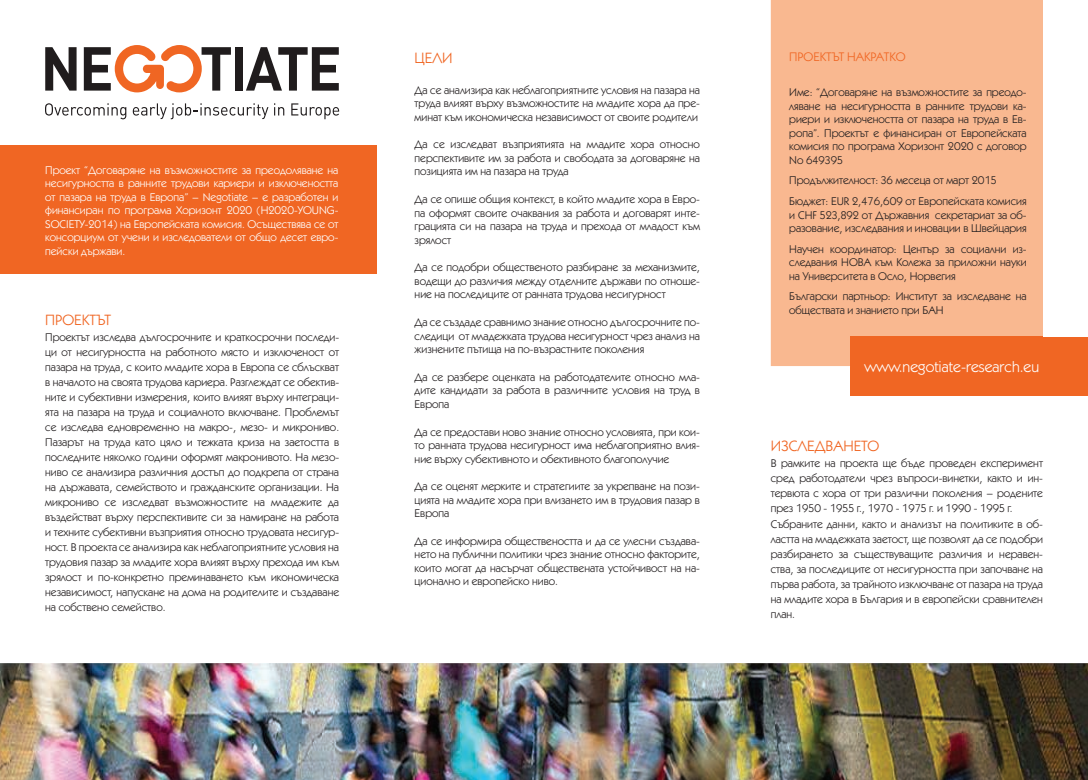
<style>
.page{position:relative;width:1088px;height:780px;background:#fff}
.page>*{position:absolute;margin:0;border:0;box-sizing:border-box;transform-origin:0 0}
.t1{font:15.25px "Kabel C";color:#fff}
.t2{font:15px "Kabel C";color:#f06623}
.t3{font:12.5px "Kabel C";color:#f06623}
.t4{font:11.25px/13.5px "Kabel C";color:#231f20;text-align:justify}
.t5{font:11.25px/13.5px "Kabel C";color:#fff;text-align:justify}
</style>
<div class="page">
<img style="left:0;top:663px;width:1088px;height:117px">
<div style="left:0;top:145px;width:376px;height:128px;background:#f06623"></div>
<svg style="left:45px;top:47px;width:32px;height:44px"></svg>
<div style="left:235px;top:47px;width:8px;height:44px;background:#201c1d"></div>
<svg style="left:246px;top:47px;width:93px;height:44px"></svg>
<svg style="left:84px;top:45px;width:147px;height:47px"></svg>
<svg style="left:45px;top:103px;width:81px;height:16px"></svg>
<svg style="left:133px;top:103px;width:135px;height:16px"></svg>
<svg style="left:274px;top:103px;width:10px;height:12px"></svg>
<svg style="left:291px;top:103px;width:48px;height:16px"></svg>
<div style="left:850px;top:337px;width:238px;height:58px;background:#f06623"></div>
<div style="left:771px;top:0;width:272px;height:366px;background:#f9b890"></div>
<div style="left:850px;top:337px;width:193px;height:29px;background:#f06623"></div>
<p class="t5" style="left:45px;top:163px;width:295px">Проект “Договаряне на възможностите за преодоляване на несигурността в ранните трудови кариери и изключеността от пазара на труда в Европа” – Negotiate – е разработен и финансиран по програма Хоризонт 2020 (H2020-YOUNG-SOCIETY-2014) на Европейската комисия. Осъществява се от консорциум от учени и изследователи от общо десет евро&shy;пейски държави.</p>
<h2 class="t2" style="left:45px;top:311px;width:67px">ПРОЕКТЪТ</h2>
<p class="t4" style="left:45px;top:329px;width:295px;line-height:15px">Проектът изследва дългосрочните и краткосрочни последи&shy;ци от несигурността на работното място и изключеност от пазара на труда, с които младите хора в Европа се сблъскват в началото на своята трудова кариера. Разглеждат се обектив&shy;ните и субективни измерения, които влияят върху интеграци&shy;ята на пазара на труда и социалното включване. Проблемът се изследва едновременно на макро-, мезо- и микрониво.<br>Пазарът на труда като цяло и тежката криза на заетостта в последните няколко години оформят макронивото. На мезо&shy;ниво се анализира различния достъп до подкрепа от страна на държавата, семейството и гражданските организации. На микрониво се изследват възможностите на младежите да въздействат върху перспективите си за намиране на работа и техните субективни възприятия относно трудовата несигур&shy;ност. В проекта се анализира как неблагоприятните условия на трудовия пазар за младите хора влияят върху прехода им към зрялост и по-конкретно преминаването към икономическа независимост, напускане на дома на родителите и създаване на собствено семейство.</p>
<h2 class="t2" style="left:415px;top:50px;width:39px">ЦЕЛИ</h2>
<p class="t4" style="left:415px;top:83px;width:287px">Да се анализира как неблагоприятните условия на пазара на труда влияят върху възможностите на младите хора да пре&shy;минат към икономическа независимост от своите родители</p>
<p class="t4" style="left:415px;top:138px;width:287px">Да се изследват възприятията на младите хора относно перспективите им за работа и свободата за договаряне на позицията им на пазара на труда</p>
<p class="t4" style="left:415px;top:192px;width:287px">Да се опише общия контекст, в който младите хора в Евро&shy;па оформят своите очаквания за работа и договарят инте&shy;грацията си на пазара на труда и прехода от младост към зрялост</p>
<p class="t4" style="left:415px;top:260px;width:287px">Да се подобри общественото разбиране за механизмите, водещи до различия между отделните държави по отноше&shy;ние на последиците от ранната трудова несигурност</p>
<p class="t4" style="left:415px;top:315px;width:287px">Да се създаде сравнимо знание относно дългосрочните по&shy;следици от младежката трудова несигурност чрез анализ на жизнените пътища на по-възрастните поколения</p>
<p class="t4" style="left:415px;top:370px;width:287px">Да се разбере оценката на работодателите относно мла&shy;дите кандидати за работа в различните условия на труд в Европа</p>
<p class="t4" style="left:415px;top:425px;width:287px">Да се предостави ново знание относно условията, при кои&shy;то ранната трудова несигурност има неблагоприятно влия&shy;ние върху субективното и обективното благополучие</p>
<p class="t4" style="left:415px;top:479px;width:287px">Да се оценят мерките и стратегиите за укрепване на пози&shy;цията на младите хора при влизането им в трудовия пазар в Европа</p>
<p class="t4" style="left:415px;top:534px;width:287px">Да се информира обществеността и да се улесни създава&shy;нето на публични политики чрез знание относно факторите, които могат да насърчат обществената устойчивост на на&shy;ционално и европейско ниво.</p>
<p class="t3" style="left:789px;top:50px;width:118px">ПРОЕКТЪТ НАКРАТКО</p>
<p class="t4" style="left:789px;top:85px;width:239px">Име: “Договаряне на възможностите за преодо&shy;ляване на несигурността в ранните трудови ка&shy;риери и изключеността от пазара на труда в Ев&shy;ропа”. Проектът е финансиран от Европейската комисия по програма Хоризонт 2020 с договор No 649395</p>
<p class="t4" style="left:789px;top:170px;width:239px;line-height:20.6px">Продължителност: 36 месеца от март 2015<br>Бюджет: EUR 2,476,609 от Европейската комисия</p>
<p class="t4" style="left:789px;top:208px;width:239px">и CHF 523,892 от Държавния секретариат за об&shy;разование, изследвания и иновации в Швейцария</p>
<p class="t4" style="left:789px;top:242px;width:239px">Научен координатор: Център за социални из&shy;следвания НОВА към Колежа за приложни науки на Университета в Осло, Норвегия</p>
<p class="t4" style="left:789px;top:289px;width:239px">Български партньор: Институт за изследване на обществата и знанието при БАН</p>
<h1 class="t1" style="left:864px;top:358px;width:176px">www.negotiate-research.eu</h1>
<h2 class="t2" style="left:771px;top:437px;width:110px">ИЗСЛЕДВАНЕТО</h2>
<p class="t4" style="left:771px;top:455px;width:274px;line-height:15px">В рамките на проекта ще бъде проведен експеримент сред работодатели чрез въпроси-винетки, както и ин&shy;тервюта с хора от три различни поколения – родените през 1950 - 1955 г., 1970 - 1975 г. и 1990 - 1995 г.</p>
<p class="t4" style="left:771px;top:516px;width:274px;line-height:15px">Събраните данни, както и анализът на политиките в об&shy;ластта на младежката заетост, ще позволят да се подобри разбирането за съществуващите различия и неравен&shy;ства, за последиците от несигурността при започване на първа работа, за трайното изключване от пазара на труда на младите хора в България и в европейски сравнителен план.</p>
</div>
